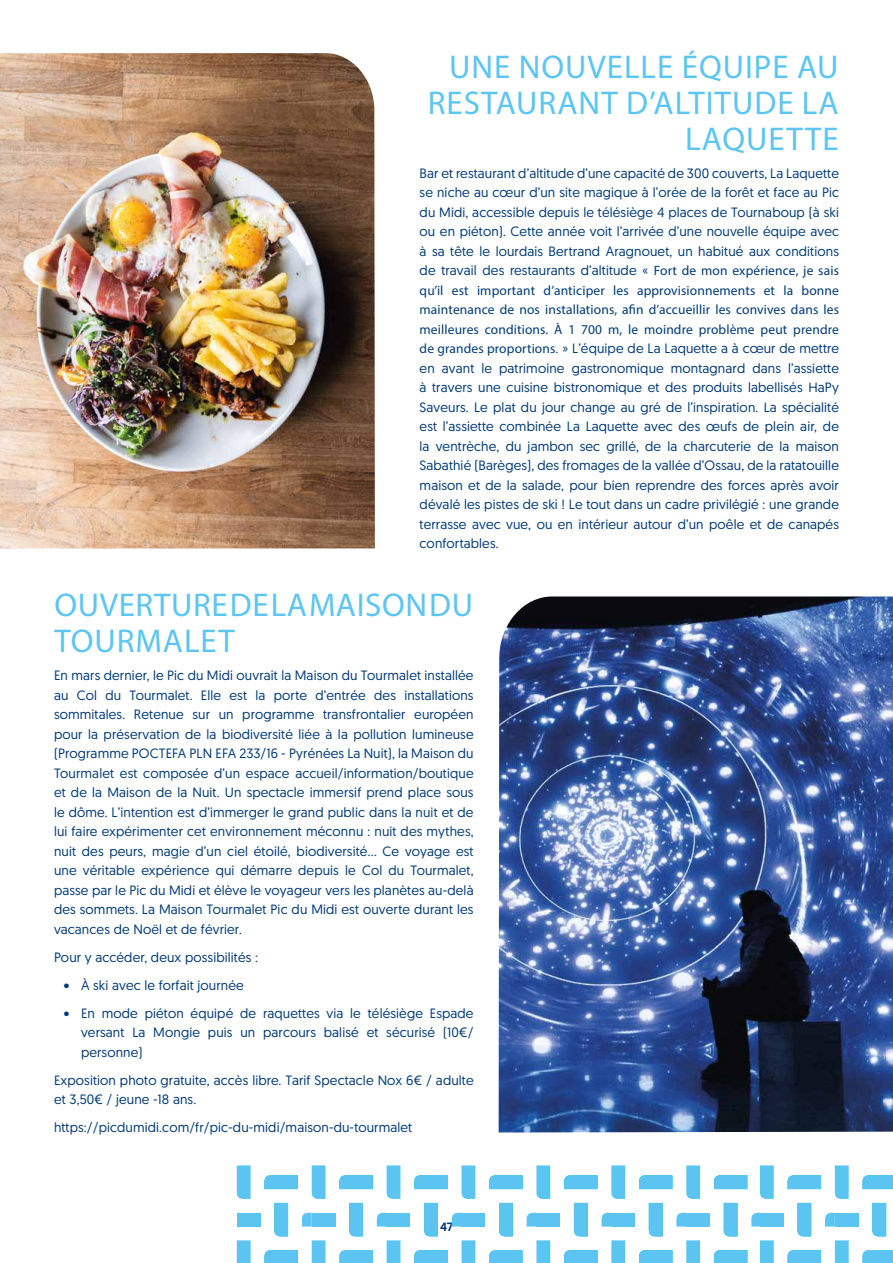
<style>
.page{position:relative;width:893px;height:1263px;background:#fff}
.page>*{position:absolute;margin:0;border:0;box-sizing:border-box;transform-origin:0 0}
.t1{font:33px/36px "Myriad Pro";letter-spacing:.03em;color:#5cc5f2}
.t2{font:13.5px/19.5px "Geomanist";letter-spacing:.01em;color:#003a76;text-align:justify}
.t3{font:13.5px/19.5px "Myriad Pro";letter-spacing:.01em;color:#003a76;text-align:justify}
.t4{font:500 12px "Geomanist";color:#003a76}
.s1{font-family:"Myriad Pro"}
</style>
<div class="page">
<svg style="left:862px;top:1250px;width:31px;height:13px"></svg>
<svg style="left:862px;top:1175px;width:31px;height:61px"></svg>
<div style="left:835px;top:1213px;width:23px;height:13px;background:#5cc4f1"></div>
<svg style="left:788px;top:1165px;width:61px;height:98px"></svg>
<div style="left:760px;top:1213px;width:24px;height:13px;background:#5cc4f1"></div>
<svg style="left:714px;top:1165px;width:60px;height:98px"></svg>
<div style="left:686px;top:1213px;width:24px;height:13px;background:#5cc4f1"></div>
<svg style="left:639px;top:1165px;width:61px;height:98px"></svg>
<div style="left:611px;top:1213px;width:24px;height:13px;background:#5cc4f1"></div>
<svg style="left:564px;top:1165px;width:61px;height:98px"></svg>
<div style="left:536px;top:1213px;width:24px;height:13px;background:#5cc4f1"></div>
<svg style="left:489px;top:1165px;width:61px;height:98px"></svg>
<div style="left:462px;top:1213px;width:23px;height:13px;background:#5cc4f1"></div>
<svg style="left:414px;top:1165px;width:61px;height:98px"></svg>
<div style="left:387px;top:1213px;width:23px;height:13px;background:#5cc4f1"></div>
<svg style="left:339px;top:1165px;width:61px;height:98px"></svg>
<div style="left:312px;top:1213px;width:23px;height:13px;background:#5cc4f1"></div>
<svg style="left:237px;top:1240px;width:14px;height:23px"></svg>
<svg style="left:237px;top:1165px;width:14px;height:34px"></svg>
<svg style="left:264px;top:1165px;width:62px;height:98px"></svg>
<div style="left:237px;top:1213px;width:23px;height:13px;background:#5cc4f1"></div>
<img style="left:499px;top:596px;width:394px;height:536px">
<img style="left:0;top:53px;width:375px;height:495px">
<h1 class="t1" style="left:428px;top:48px;width:412px;text-align:right">UNE NOUVELLE ÉQUIPE AU<br>RESTAURANT D’ALTITUDE LA<br>LAQUETTE</h1>
<p class="t2" style="left:420px;top:163px;width:421px">Bar et restaurant d’altitude d’une capacité de 300 couverts, La Laquette se niche au cœur d’un site magique à l’orée de la forêt et face au Pic du Midi, accessible depuis le télésiège 4 places de Tournaboup (à ski ou en piéton). Cette année voit l’arrivée d’une nouvelle équipe avec à sa tête le lourdais Bertrand Aragnouet, un habitué aux conditions de travail des restaurants d’altitude « <span class="s1">Fort de mon expérience, je sais</span></p>
<p class="t3" style="left:420px;top:280px;width:421px">qu’il est important d’anticiper les approvisionnements et la bonne maintenance de nos installations, afin d’accueillir les convives dans les meilleures conditions. À 1 700 m, le moindre problème peut prendre</p>
<p class="t2" style="left:420px;top:339px;width:421px"><span class="s1">de grandes proportions</span>. » L’équipe de La Laquette a à cœur de mettre en avant le patrimoine gastronomique montagnard dans l’assiette à travers une cuisine bistronomique et des produits labellisés HaPy Saveurs. Le plat du jour change au gré de l’inspiration. La spécialité est l’assiette combinée La Laquette avec des œufs de plein air, de la ventrèche, du jambon sec grillé, de la charcuterie de la maison Sabathié (Barèges), des fromages de la vallée d’Ossau, de la ratatouille maison et de la salade, pour bien reprendre des forces après avoir dévalé les pistes de ski ! Le tout dans un cadre privilégié : une grande terrasse avec vue, ou en intérieur autour d’un poêle et de canapés confortables.</p>
<h1 class="t1" style="left:54px;top:587px;width:420px">OUVERTURE DE LA MAISON DU<br>TOURMALET</h1>
<p class="t2" style="left:54px;top:665px;width:421px">En mars dernier, le Pic du Midi ouvrait la Maison du Tourmalet installée au Col du Tourmalet. Elle est la porte d’entrée des installations sommitales. Retenue sur un programme transfrontalier européen pour la préservation de la biodiversité liée à la pollution lumineuse (Programme POCTEFA PLN EFA 233/16 - Pyrénées La Nuit), la Maison du Tourmalet est composée d’un espace accueil/information/boutique et de la Maison de la Nuit. Un spectacle immersif prend place sous le dôme. L’intention est d’immerger le grand public dans la nuit et de lui faire expérimenter cet environnement méconnu : nuit des mythes, nuit des peurs, magie d’un ciel étoilé, biodiversité… Ce voyage est une véritable expérience qui démarre depuis le Col du Tourmalet, passe par le Pic du Midi et élève le voyageur vers les planètes au-delà des sommets. La Maison Tourmalet Pic du Midi est ouverte durant les vacances de Noël et de février.</p>
<p class="t2" style="left:54px;top:947px;width:205px">Pour y accéder, deux possibilités :</p>
<p class="t2" style="left:64px;top:975px;width:181px">• À ski avec le forfait journée</p>
<p class="t2" style="left:81px;top:1003px;width:394px;text-indent:-17px">• En mode piéton équipé de raquettes via le télésiège Espade versant La Mongie puis un parcours balisé et sécurisé (10€/ personne)</p>
<p class="t2" style="left:54px;top:1070px;width:421px">Exposition photo gratuite, accès libre. Tarif Spectacle Nox 6€ / adulte et 3,50€ / jeune -18 ans.</p>
<p class="t2" style="left:54px;top:1117px;width:360px">https://picdumidi.com/fr/pic-du-midi/maison-du-tourmalet</p>
<p class="t4" style="left:440px;top:1218px;width:14px">47</p>
</div>
